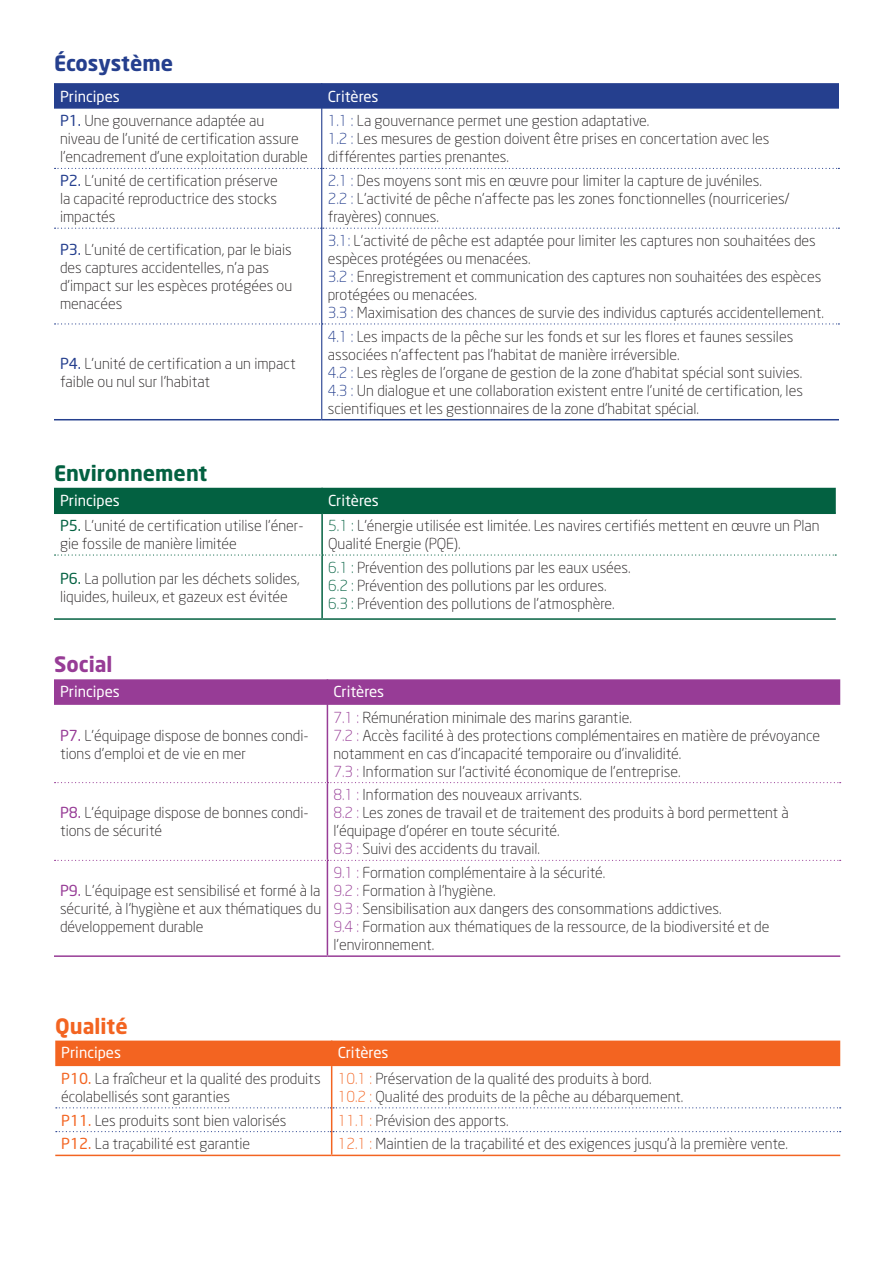
<style>
.page{position:relative;width:893px;height:1263px;background:#fff}
.page>*{position:absolute;margin:0;border:0;box-sizing:border-box;transform-origin:0 0}
.t1{font:700 21px "Neo Sans";color:#036141}
.t2{font:700 21px "Neo Sans";color:#253f8e}
.t3{font:700 21px "Neo Sans";color:#f36421}
.t4{font:700 21px "Neo Sans";color:#973c96}
.t5{font:300 15px/18px "Neo Sans";color:#231f20}
.t6{font:15px "Neo Sans";color:#fff}
.s1{font-weight:400;color:#253f8e}
.s2{color:#253f8e}
.s3{font-weight:400;color:#036141}
.s4{color:#036141}
.s5{font-weight:400;color:#973c96}
.s6{color:#973c96}
.s7{font-weight:400;color:#f36421}
.s8{color:#f36421}
</style>
<div class="page">
<div style="left:54px;top:488px;width:782px;height:24px;background:#036141"></div>
<hr style="left:54px;top:512px;width:268px;height:2px;background:#036141">
<hr style="left:322px;top:512px;width:514px;height:2px;background:#036141">
<hr style="left:54px;top:618px;width:268px;height:2px;background:#036141">
<hr style="left:322px;top:618px;width:514px;height:2px;background:#036141">
<hr style="left:321px;top:488px;width:2px;height:24px;background:#036141">
<hr style="left:321px;top:514px;width:2px;height:40px;background:#036141">
<hr style="left:321px;top:556px;width:2px;height:62px;background:#036141">
<svg style="left:55px;top:554px;width:781px;height:2px"></svg>
<svg style="left:55px;top:168px;width:784px;height:1px"></svg>
<svg style="left:55px;top:228px;width:784px;height:1px"></svg>
<svg style="left:54px;top:83px;width:785px;height:26px;background:#294290"></svg>
<hr style="left:321px;top:109px;width:1px;height:59px;background:#253f8e">
<hr style="left:321px;top:168px;width:1px;height:60px;background:#253f8e">
<hr style="left:321px;top:228px;width:1px;height:95px;background:#253f8e">
<hr style="left:321px;top:324px;width:1px;height:95px;background:#253f8e">
<hr style="left:54px;top:419px;width:268px;height:1px;background:#253f8e">
<hr style="left:322px;top:419px;width:517px;height:1px;background:#253f8e">
<svg style="left:55px;top:323px;width:784px;height:1px"></svg>
<svg style="left:54px;top:679px;width:786px;height:26px;background:#983f97"></svg>
<hr style="left:327px;top:705px;width:1px;height:77px;background:#973c96">
<hr style="left:327px;top:783px;width:1px;height:77px;background:#973c96">
<hr style="left:327px;top:861px;width:1px;height:94px;background:#973c96">
<hr style="left:54px;top:955px;width:273px;height:2px;background:#973c96">
<hr style="left:327px;top:955px;width:513px;height:2px;background:#973c96">
<svg style="left:55px;top:860px;width:786px;height:1px"></svg>
<svg style="left:55px;top:782px;width:786px;height:1px"></svg>
<div style="left:55px;top:1040px;width:785px;height:26px;background:#f36421"></div>
<hr style="left:331px;top:1066px;width:1px;height:42px;background:#f36421">
<svg style="left:56px;top:1107px;width:785px;height:47px"></svg>
<hr style="left:55px;top:1154px;width:277px;height:2px;background:#f36421">
<hr style="left:332px;top:1154px;width:508px;height:2px;background:#f36421">
<p class="t2" style="left:54px;top:50px;width:121px">Écosystème</p>
<p class="t6" style="left:60px;top:87px;width:61px">Principes</p>
<p class="t6" style="left:328px;top:87px;width:52px">Critères</p>
<p class="t5" style="left:60px;top:112px;width:249px"><span class="s1">P1.</span> Une gouvernance adaptée au niveau de l’unité de certification assure l’encadrement d’une exploitation durable</p>
<p class="t5" style="left:328px;top:112px;width:323px"><span class="s2">1.1 :</span> La gouvernance permet une gestion adaptative.</p>
<p class="t5" style="left:328px;top:130px;width:443px"><span class="s2">1.2 :</span> Les mesures de gestion doivent être prises en concertation avec les différentes parties prenantes.</p>
<p class="t5" style="left:60px;top:172px;width:219px;text-align:justify"><span class="s1">P2.</span> L'unité de certification préserve la capacité reproductrice des stocks impactés</p>
<p class="t5" style="left:328px;top:172px;width:436px"><span class="s2">2.1 :</span> Des moyens sont mis en œuvre pour limiter la capture de juvéniles.</p>
<p class="t5" style="left:328px;top:190px;width:463px"><span class="s2">2.2 :</span> L’activité de pêche n’affecte pas les zones fonctionnelles (nourriceries/ frayères) connues.</p>
<p class="t5" style="left:60px;top:240px;width:234px"><span class="s1">P3.</span> L'unité de certification, par le biais des captures accidentelles, n'a pas d'impact sur les espèces protégées ou menacées</p>
<p class="t5" style="left:328px;top:231px;width:490px"><span class="s2">3.1:</span> L'activité de pêche est adaptée pour limiter les captures non souhaitées des espèces protégées ou menacées.</p>
<p class="t5" style="left:328px;top:267px;width:495px"><span class="s2">3.2 :</span> Enregistrement et communication des captures non souhaitées des espèces protégées ou menacées.</p>
<p class="t5" style="left:328px;top:303px;width:498px"><span class="s2">3.3 :</span> Maximisation des chances de survie des individus capturés accidentellement.</p>
<p class="t5" style="left:60px;top:354px;width:237px"><span class="s1">P4.</span> L’unité de certification a un impact faible ou nul sur l’habitat</p>
<p class="t1" style="left:54px;top:460px;width:155px">Environnement</p>
<p class="t5" style="left:328px;top:327px;width:467px"><span class="s2">4.1 :</span> Les impacts de la pêche sur les fonds et sur les flores et faunes sessiles associées n’affectent pas l’habitat de manière irréversible.</p>
<p class="t5" style="left:328px;top:363px;width:476px"><span class="s2">4.2 :</span> Les règles de l’organe de gestion de la zone d’habitat spécial sont suivies.</p>
<p class="t5" style="left:328px;top:381px;width:477px"><span class="s2">4.3 :</span> Un dialogue et une collaboration existent entre l’unité de certification, les scientifiques et les gestionnaires de la zone d’habitat spécial.</p>
<p class="t6" style="left:60px;top:491px;width:61px">Principes</p>
<p class="t6" style="left:328px;top:491px;width:52px">Critères</p>
<p class="t5" style="left:60px;top:516px;width:245px"><span class="s3">P5.</span> L'unité de certification utilise l'éner&shy;gie fossile de manière limitée</p>
<p class="t5" style="left:328px;top:516px;width:493px"><span class="s4">5.1 :</span> L’énergie utilisée est limitée. Les navires certifiés mettent en œuvre un Plan<br>Qualité Energie (PQE).</p>
<p class="t5" style="left:60px;top:569px;width:241px"><span class="s3">P6.</span> La pollution par les déchets solides, liquides, huileux, et gazeux est évitée</p>
<p class="t5" style="left:328px;top:558px;width:304px"><span class="s4">6.1 :</span> Prévention des pollutions par les eaux usées.</p>
<p class="t5" style="left:328px;top:576px;width:280px"><span class="s4">6.2 :</span> Prévention des pollutions par les ordures.</p>
<p class="t5" style="left:328px;top:594px;width:288px"><span class="s4">6.3 :</span> Prévention des pollutions de l’atmosphère.</p>
<p class="t4" style="left:54px;top:651px;width:60px">Social</p>
<p class="t6" style="left:60px;top:682px;width:61px">Principes</p>
<p class="t6" style="left:333px;top:682px;width:52px">Critères</p>
<p class="t5" style="left:60px;top:726px;width:250px"><span class="s5">P7.</span> L’équipage dispose de bonnes condi&shy;tions d'emploi et de vie en mer</p>
<p class="t5" style="left:333px;top:708px;width:300px"><span class="s6">7.1 :</span> Rémunération minimale des marins garantie.</p>
<p class="t5" style="left:333px;top:726px;width:488px"><span class="s6">7.2 :</span> Accès facilité à des protections complémentaires en matière de prévoyance notamment en cas d’incapacité temporaire ou d’invalidité.</p>
<p class="t5" style="left:333px;top:762px;width:349px"><span class="s6">7.3 :</span> Information sur l’activité économique de l’entreprise.</p>
<p class="t5" style="left:60px;top:804px;width:250px"><span class="s5">P8.</span> L’équipage dispose de bonnes condi&shy;tions de sécurité</p>
<p class="t5" style="left:60px;top:881px;width:263px;text-align:justify"><span class="s5">P9.</span> L’équipage est sensibilisé et formé à la sécurité, à l’hygiène et aux thématiques du développement durable</p>
<p class="t5" style="left:333px;top:786px;width:250px"><span class="s6">8.1 :</span> Information des nouveaux arrivants.</p>
<p class="t5" style="left:333px;top:804px;width:457px"><span class="s6">8.2 :</span> Les zones de travail et de traitement des produits à bord permettent à l’équipage d’opérer en toute sécurité.</p>
<p class="t5" style="left:333px;top:840px;width:208px"><span class="s6">8.3 :</span> Suivi des accidents du travail.</p>
<p class="t5" style="left:333px;top:863px;width:273px"><span class="s6">9.1 :</span> Formation complémentaire à la sécurité.</p>
<p class="t5" style="left:333px;top:881px;width:164px"><span class="s6">9.2 :</span> Formation à l’hygiène.</p>
<p class="t5" style="left:333px;top:899px;width:390px"><span class="s6">9.3 :</span> Sensibilisation aux dangers des consommations addictives.</p>
<p class="t5" style="left:333px;top:917px;width:438px"><span class="s6">9.4 :</span> Formation aux thématiques de la ressource, de la biodiversité et de l’environnement.</p>
<p class="t3" style="left:55px;top:1012px;width:74px">Qualité</p>
<p class="t6" style="left:61px;top:1044px;width:61px">Principes</p>
<p class="t6" style="left:338px;top:1044px;width:52px">Critères</p>
<p class="t5" style="left:61px;top:1069px;width:261px"><span class="s7">P10.</span> La fraîcheur et la qualité des produits écolabellisés sont garanties</p>
<p class="t5" style="left:338px;top:1069px;width:315px"><span class="s8">10.1 :</span> Préservation de la qualité des produits à bord.</p>
<p class="t5" style="left:338px;top:1087px;width:347px"><span class="s8">10.2 :</span> Qualité des produits de la pêche au débarquement.</p>
<p class="t5" style="left:61px;top:1111px;width:227px"><span class="s7">P11.</span> Les produits sont bien valorisés</p>
<p class="t5" style="left:338px;top:1111px;width:172px"><span class="s8">11.1 :</span> Prévision des apports.</p>
<p class="t5" style="left:61px;top:1135px;width:191px"><span class="s7">P12.</span> La traçabilité est garantie</p>
<p class="t5" style="left:338px;top:1135px;width:452px"><span class="s8">12.1 :</span> Maintien de la traçabilité et des exigences jusqu’à la première vente.</p>
</div>
